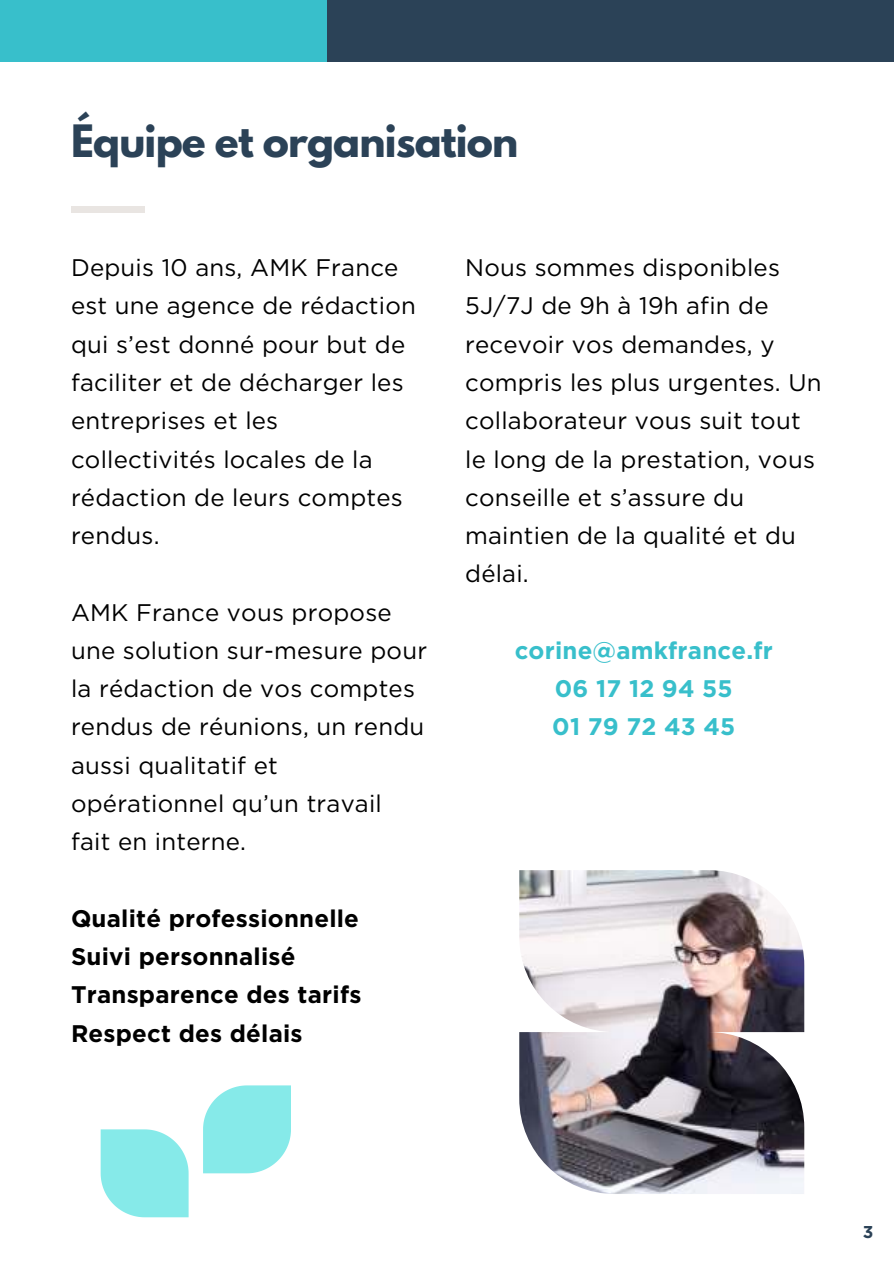
<style>
.page{position:relative;width:894px;height:1264px;background:#fff}
.page>*{position:absolute;margin:0;border:0;box-sizing:border-box;transform-origin:0 0}
.t1{font:700 39.45px "League Spartan";letter-spacing:-.02em;color:#2b4257}
.t2{font:24px/38.2px "Gotham";letter-spacing:.01em;color:#000}
.t3{font:700 24px/38.2px "Gotham";letter-spacing:.01em;color:#000}
.t4{font:700 24px/38.2px "Gotham";letter-spacing:.01em;color:#38bfcb;text-align:center}
.t5{font:700 17.1px "Gotham";color:#2b4257}
</style>
<div class="page">
<div style="left:71px;top:206px;width:74px;height:6px;background:#e9e5e2"></div>
<img style="left:519px;top:870px;width:284px;height:323px">
<svg style="left:101px;top:1129px;width:87px;height:88px;background:#92eceb"></svg>
<svg style="left:203px;top:1085px;width:88px;height:88px;background:#93eceb"></svg>
<div style="left:0;top:0;width:327px;height:62px;background:#38bfcb"></div>
<div style="left:327px;top:0;width:566px;height:62px;background:#2b4257"></div>
<h1 class="t1" style="left:71px;top:110px;width:448px">Équipe et organisation</h1>
<p class="t2" style="left:71px;top:248px;width:346px">Depuis 10 ans, AMK France est une agence de rédaction qui s’est donné pour but de faciliter et de décharger les entreprises et les collectivités locales de la rédaction de leurs comptes rendus.</p>
<p class="t2" style="left:71px;top:592px;width:357px">AMK France vous propose une solution sur-mesure pour la rédaction de vos comptes rendus de réunions, un rendu aussi qualitatif et opérationnel qu’un travail fait en interne.</p>
<p class="t3" style="left:71px;top:899px;width:292px">Qualité professionnelle<br>Suivi personnalisé<br>Transparence des tarifs<br>Respect des délais</p>
<p class="t2" style="left:465px;top:248px;width:358px">Nous sommes disponibles<br>5J/7J de 9h à 19h afin de recevoir vos demandes, y compris les plus urgentes. Un collaborateur vous suit tout le long de la prestation, vous conseille et s’assure du maintien de la qualité et du délai.</p>
<p class="t4" style="left:514px;top:631px;width:259px">corine@amkfrance.fr<br>06 17 12 94 55<br>01 79 72 43 45</p>
<p class="t5" style="left:862px;top:1220px;width:12px">3</p>
</div>
